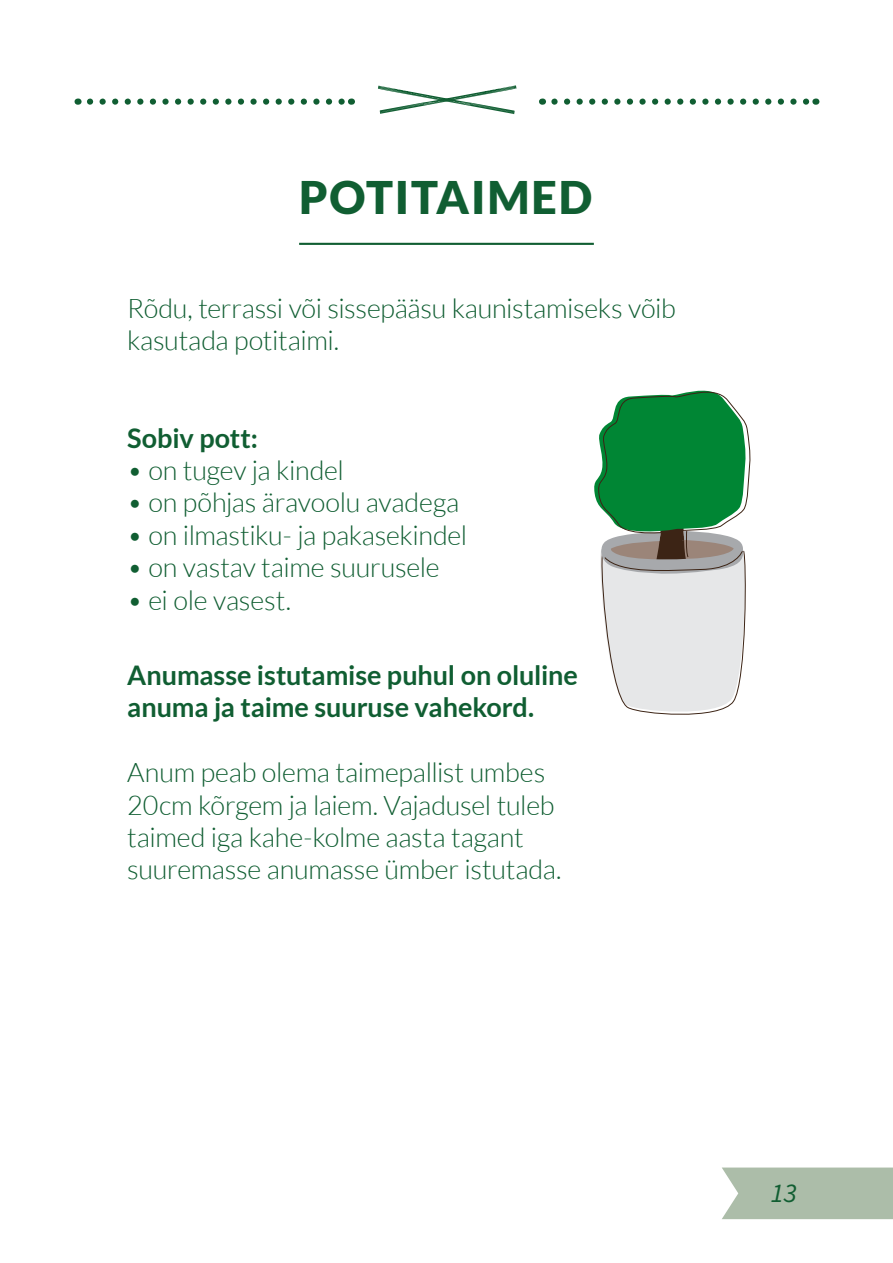
<style>
.page{position:relative;width:893px;height:1263px;background:#fff}
.page>*{position:absolute;margin:0;border:0;box-sizing:border-box;transform-origin:0 0}
.t1{font:900 45px "Lato";letter-spacing:.04em;color:#105e32}
.t2{font:italic 27.15px "Source Sans Pro";color:#115e32}
.t3{font:300 27px/32.4px "Lato";letter-spacing:-.01em;color:#105e32}
.t4{font:700 27px/32.4px "Lato";letter-spacing:-.005em;color:#105e32}
</style>
<div class="page">
<hr style="left:299px;top:243px;width:295px;height:2px;background:#105e32">
<svg style="left:90px;top:99px;width:255px;height:6px"></svg>
<svg style="left:554px;top:99px;width:255px;height:6px"></svg>
<svg style="left:378px;top:85px;width:138px;height:29px"></svg>
<svg style="left:594px;top:390px;width:157px;height:325px"></svg>
<div style="left:722px;top:1167px;width:171px;height:52px;background:#acbda9"></div>
<h1 class="t1" style="left:299px;top:171px;width:294px">POTITAIMED</h1>
<p class="t3" style="left:127px;top:292px;width:550px">Rõdu, terrassi või sissepääsu kaunistamiseks võib kasutada potitaimi.</p>
<p class="t4" style="left:127px;top:421px;width:132px">Sobiv pott:</p>
<p class="t3" style="left:127px;top:454px;width:218px">• on tugev ja kindel</p>
<p class="t3" style="left:127px;top:486px;width:333px">• on põhjas äravoolu avadega</p>
<p class="t3" style="left:127px;top:519px;width:341px">• on ilmastiku- ja pakasekindel</p>
<p class="t3" style="left:127px;top:551px;width:314px">• on vastav taime suurusele</p>
<p class="t3" style="left:127px;top:584px;width:165px">• ei ole vasest.</p>
<p class="t4" style="left:127px;top:659px;width:452px">Anumasse istutamise puhul on oluline anuma ja taime suuruse vahekord.</p>
<p class="t3" style="left:127px;top:756px;width:436px">Anum peab olema taimepallist umbes 20cm kõrgem ja laiem. Vajadusel tuleb taimed iga kahe-kolme aasta tagant suuremasse anumasse ümber istutada.</p>
<p class="t2" style="left:771px;top:1176px;width:28px">13</p>
</div>
